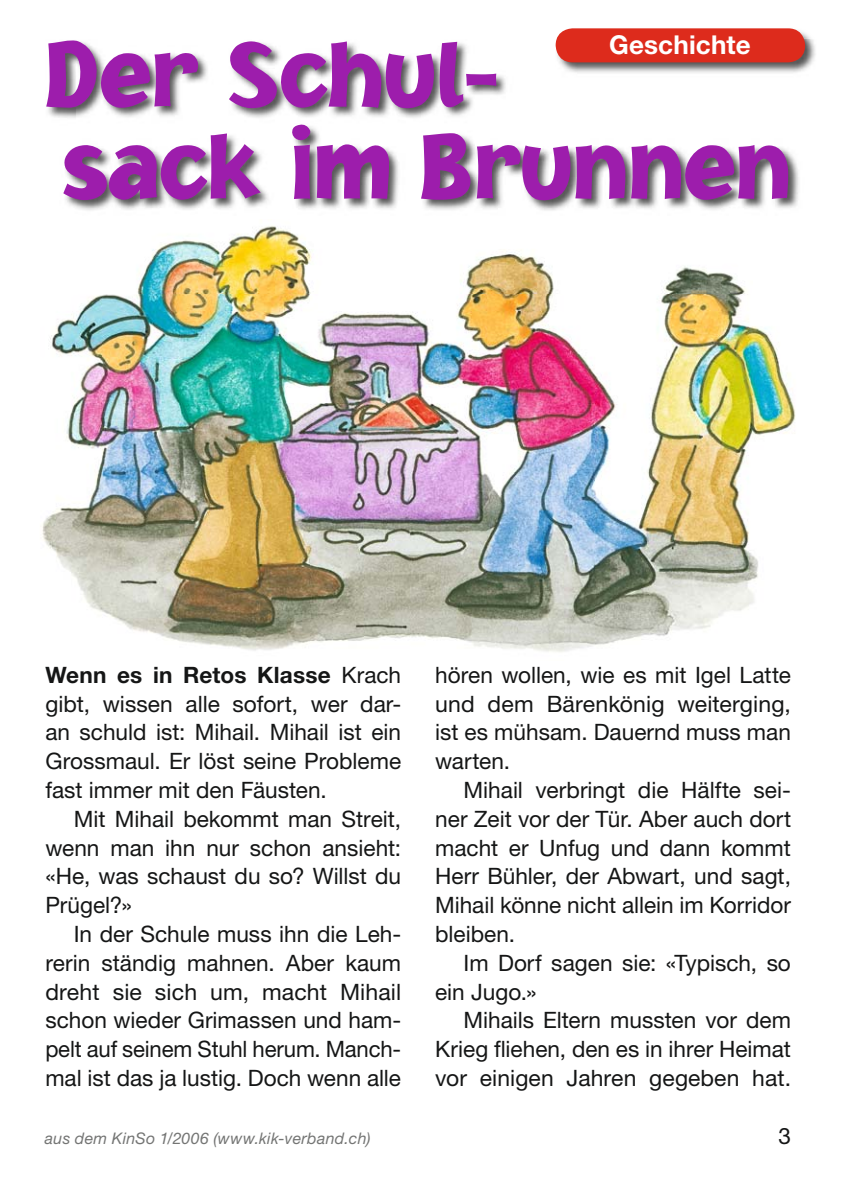
<style>
.page{position:relative;width:842px;height:1191px;background:#fff}
.page>*{position:absolute;margin:0;border:0;box-sizing:border-box;transform-origin:0 0}
.t1{font:900 96px/92px "Jacoby ICG";color:#9d1dac}
.t2{font:700 26px "Helvetica Neue";letter-spacing:.005em;color:#fff}
.t3{font:22.6px/28.8px "Helvetica Neue";color:#151616;text-align:justify}
.t4{font:italic 16px "Helvetica Neue";letter-spacing:.02em;color:#747574}
.s1{font-weight:700}
</style>
<div class="page">
<img style="left:42px;top:293px;width:754px;height:359px">
<img style="left:48px;top:41px;width:751px;height:170px">
<img style="left:137px;top:226px;width:609px;height:67px">
<img style="left:555px;top:28px;width:261px;height:52px">
<div style="left:556px;top:28px;width:249px;height:34px;background:#dd2b1c;border-radius:17px"></div>
<p class="t2" style="left:609px;top:35px;width:143px">Geschichte</p>
<h1 class="t1" style="left:45px;top:36px;width:747px">Der Schul-<br>sack im Brunnen</h1>
<p class="t3" style="left:45px;top:662px;width:357px"><span class="s1">Wenn es in Retos Klasse</span> Krach gibt, wissen alle sofort, wer dar&shy;an schuld ist: Mihail. Mihail ist ein Grossmaul. Er löst seine Probleme fast immer mit den Fäusten.</p>
<p class="t3" style="left:45px;top:806px;width:357px;text-indent:28px">Mit Mihail bekommt man Streit, wenn man ihn nur schon ansieht: «He, was schaust du so? Willst du Prügel?»</p>
<p class="t3" style="left:45px;top:921px;width:357px;text-indent:28px">In der Schule muss ihn die Leh&shy;rerin ständig mahnen. Aber kaum dreht sie sich um, macht Mihail schon wieder Grimassen und ham&shy;pelt auf seinem Stuhl herum. Manch&shy;mal ist das ja lustig. Doch wenn alle</p>
<p class="t4" style="left:45px;top:1132px;width:327px">aus dem KinSo 1/2006 (www.kik-verband.ch)</p>
<p class="t3" style="left:435px;top:662px;width:357px">hören wollen, wie es mit Igel Latte und dem Bärenkönig weiterging, ist es mühsam. Dauernd muss man warten.</p>
<p class="t3" style="left:435px;top:777px;width:357px;text-indent:28px">Mihail verbringt die Hälfte sei&shy;ner Zeit vor der Tür. Aber auch dort macht er Unfug und dann kommt Herr Bühler, der Abwart, und sagt, Mihail könne nicht allein im Korridor bleiben.</p>
<p class="t3" style="left:435px;top:950px;width:357px;text-indent:28px">Im Dorf sagen sie: «Typisch, so ein Jugo.»</p>
<p class="t3" style="left:435px;top:1008px;width:357px;text-indent:28px">Mihails Eltern mussten vor dem Krieg fliehen, den es in ihrer Heimat vor einigen Jahren gegeben hat.</p>
<p class="t3" style="left:778px;top:1123px;width:14px">3</p>
</div>
